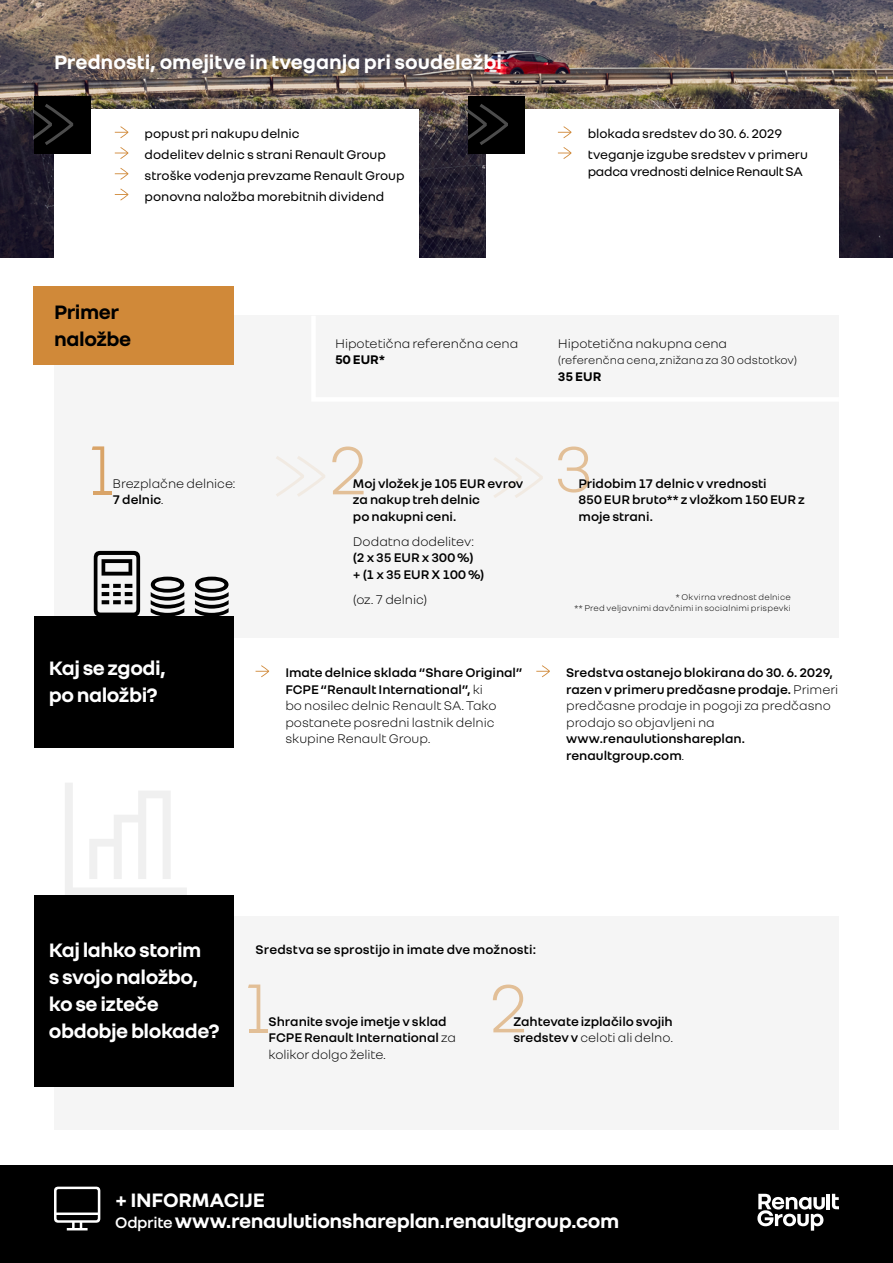
<style>
.page{position:relative;width:893px;height:1263px;background:#fff}
.page>*{position:absolute;margin:0;border:0;box-sizing:border-box;transform-origin:0 0}
.t1{font:700 21px/27px "Renault Group";letter-spacing:-.02em;color:#fff}
.t2{font:700 21px "Renault Group";color:#fff}
.t3{font:700 21px/27px "Renault Group";letter-spacing:-.025em;color:#000}
.t4{font:600 13.5px/16.5px "Renault Group";color:#000}
.t5{font:300 13.5px/16.5px "Renault Group";color:#000}
.t6{font:13.5px/20.7px "Renault Group";letter-spacing:-.005em;color:#000}
.t7{font:700 13.5px "Renault Group";letter-spacing:.005em;color:#000}
.t8{font:300 12px "Renault Group";letter-spacing:.005em;color:#000}
.t9{font:300 9px/10.5px "Renault Group";letter-spacing:.02em;color:#000;text-align:right}
.s1{font-weight:600}
.s2{font-weight:300}
.s3{font-weight:600;font-size:16.5px}
</style>
<div class="page">
<img style="left:0;top:0;width:893px;height:258px">
<div style="left:54px;top:109px;width:365px;height:152px;background:#fff"></div>
<div style="left:487px;top:109px;width:352px;height:152px;background:#fff"></div>
<div style="left:0;top:1165px;width:893px;height:98px;background:#000"></div>
<hr style="left:827px;top:1194px;width:3px;height:15px;background:#fff">
<svg style="left:757px;top:1194px;width:68px;height:36px"></svg>
<svg style="left:832px;top:1194px;width:7px;height:15px"></svg>
<svg style="left:54px;top:1186px;width:46px;height:44px"></svg>
<div style="left:54px;top:316px;width:785px;height:322px;background:#f5f5f5"></div>
<svg style="left:94px;top:551px;width:46px;height:66px"></svg>
<svg style="left:195px;top:577px;width:34px;height:40px"></svg>
<svg style="left:151px;top:577px;width:33px;height:40px"></svg>
<svg style="left:558px;top:446px;width:31px;height:46px"></svg>
<svg style="left:332px;top:446px;width:32px;height:48px"></svg>
<div style="left:34px;top:287px;width:200px;height:78px;background:#d08939"></div>
<div style="left:468px;top:96px;width:57px;height:58px;background:#000"></div>
<svg style="left:468px;top:104px;width:40px;height:41px"></svg>
<div style="left:34px;top:96px;width:57px;height:58px;background:#000"></div>
<svg style="left:34px;top:104px;width:39px;height:41px"></svg>
<div style="left:54px;top:917px;width:785px;height:213px;background:#f5f5f5"></div>
<svg style="left:65px;top:783px;width:122px;height:112px"></svg>
<svg style="left:493px;top:984px;width:31px;height:48px"></svg>
<svg style="left:248px;top:984px;width:12px;height:45px"></svg>
<hr style="left:249px;top:1029px;width:18px;height:3px;background:#d08939">
<div style="left:34px;top:895px;width:200px;height:192px;background:#000"></div>
<svg style="left:276px;top:456px;width:49px;height:41px"></svg>
<svg style="left:494px;top:457px;width:49px;height:41px"></svg>
<svg style="left:115px;top:126px;width:13px;height:12px"></svg>
<svg style="left:115px;top:147px;width:13px;height:12px"></svg>
<svg style="left:115px;top:168px;width:13px;height:12px"></svg>
<svg style="left:115px;top:188px;width:13px;height:13px"></svg>
<svg style="left:558px;top:126px;width:13px;height:12px"></svg>
<svg style="left:558px;top:147px;width:13px;height:12px"></svg>
<svg style="left:256px;top:665px;width:13px;height:12px"></svg>
<svg style="left:536px;top:665px;width:14px;height:12px"></svg>
<svg style="left:92px;top:446px;width:12px;height:45px"></svg>
<hr style="left:93px;top:491px;width:18px;height:3px;background:#d08939">
<div style="left:34px;top:617px;width:200px;height:131px;background:#000"></div>
<h1 class="t2" style="left:54px;top:48px;width:450px">Prednosti, omejitve in tveganja pri soudeležbi</h1>
<p class="t6" style="left:145px;top:123px;width:262px">popust pri nakupu delnic<br>dodelitev delnic s strani Renault Group stroške vodenja prevzame Renault Group ponovna naložba morebitnih dividend</p>
<p class="t6" style="left:588px;top:123px;width:222px">blokada sredstev do 30. 6. 2029 tveganje izgube sredstev v primeru</p>
<p class="t6" style="left:588px;top:160px;width:217px">padca vrednosti delnice Renault SA</p>
<h1 class="t3" style="left:54px;top:297px;width:79px">Primer naložbe</h1>
<p class="t5" style="left:335px;top:334px;width:185px">Hipotetična referenčna cena</p>
<p class="t7" style="left:335px;top:351px;width:51px">50 EUR*</p>
<p class="t5" style="left:558px;top:334px;width:171px">Hipotetična nakupna cena</p>
<p class="t8" style="left:558px;top:353px;width:241px">(referenčna cena, znižana za 30 odstotkov)</p>
<p class="t7" style="left:558px;top:368px;width:45px">35 EUR</p>
<p class="t5" style="left:112px;top:474px;width:125px">Brezplačne delnice:<br><span class="s1">7 delnic</span>.</p>
<h1 class="t1" style="left:49px;top:654px;width:119px">Kaj se zgodi, ponaložbi?</h1>
<p class="t4" style="left:353px;top:474px;width:172px">Moj vložek je 105 EUR evrov za nakup treh delnic<br>po nakupni ceni.</p>
<p class="t5" style="left:353px;top:532px;width:123px">Dodatna dodelitev:</p>
<p class="t4" style="left:353px;top:549px;width:133px">(2 x 35 EUR x 300 %) + (1 x 35 EUR X 100 %)</p>
<p class="t5" style="left:353px;top:590px;width:76px">(oz. 7 delnic)</p>
<p class="t4" style="left:578px;top:474px;width:228px">Pridobim 17 delnic v vrednosti<br>850 EUR bruto** z vložkom 150 EUR z moje strani.</p>
<p class="t9" style="left:574px;top:591px;width:218px">* Okvirna vrednost delnice<br>** Pred veljavnimi davčnimi in socialnimi prispevki</p>
<p class="t5" style="left:285px;top:664px;width:238px"><span class="s1">Imate delnice sklada “Share Original” FCPE “Renault International”,</span> ki<br>bo nosilec delnic Renault SA. Tako postanete posredni lastnik delnic skupine Renault Group.</p>
<p class="t4" style="left:566px;top:664px;width:274px">Sredstva ostanejo blokirana do 30. 6. 2029, razen v primeru predčasne prodaje. <span class="s2">Primeri predčasne prodaje in pogoji za predčasno prodajo so objavljeni na</span></p>
<p class="t4" style="left:566px;top:730px;width:180px">www.renaulutionshareplan. renaultgroup.com<span class="s2">.</span></p>
<h1 class="t1" style="left:49px;top:936px;width:172px">Kaj lahko storim<br>s svojo naložbo, ko se izteče obdobje blokade?</h1>
<p class="t4" style="left:256px;top:941px;width:282px">Sredstva se sprostijo in imate dve možnosti:</p>
<p class="t4" style="left:269px;top:1012px;width:189px">Shranite svoje imetje v sklad<br>FCPE Renault International <span class="s2">za kolikor dolgo želite.</span></p>
<p class="t4" style="left:513px;top:1012px;width:161px">Zahtevate izplačilo svojih sredstev v <span class="s2">celoti ali delno.</span></p>
<h1 class="t1" style="left:115px;top:1188px;width:505px;line-height:21px">+ INFORMACIJE<br><span class="s3">Odprite</span> www.renaulutionshareplan.renaultgroup.com</h1>
</div>
